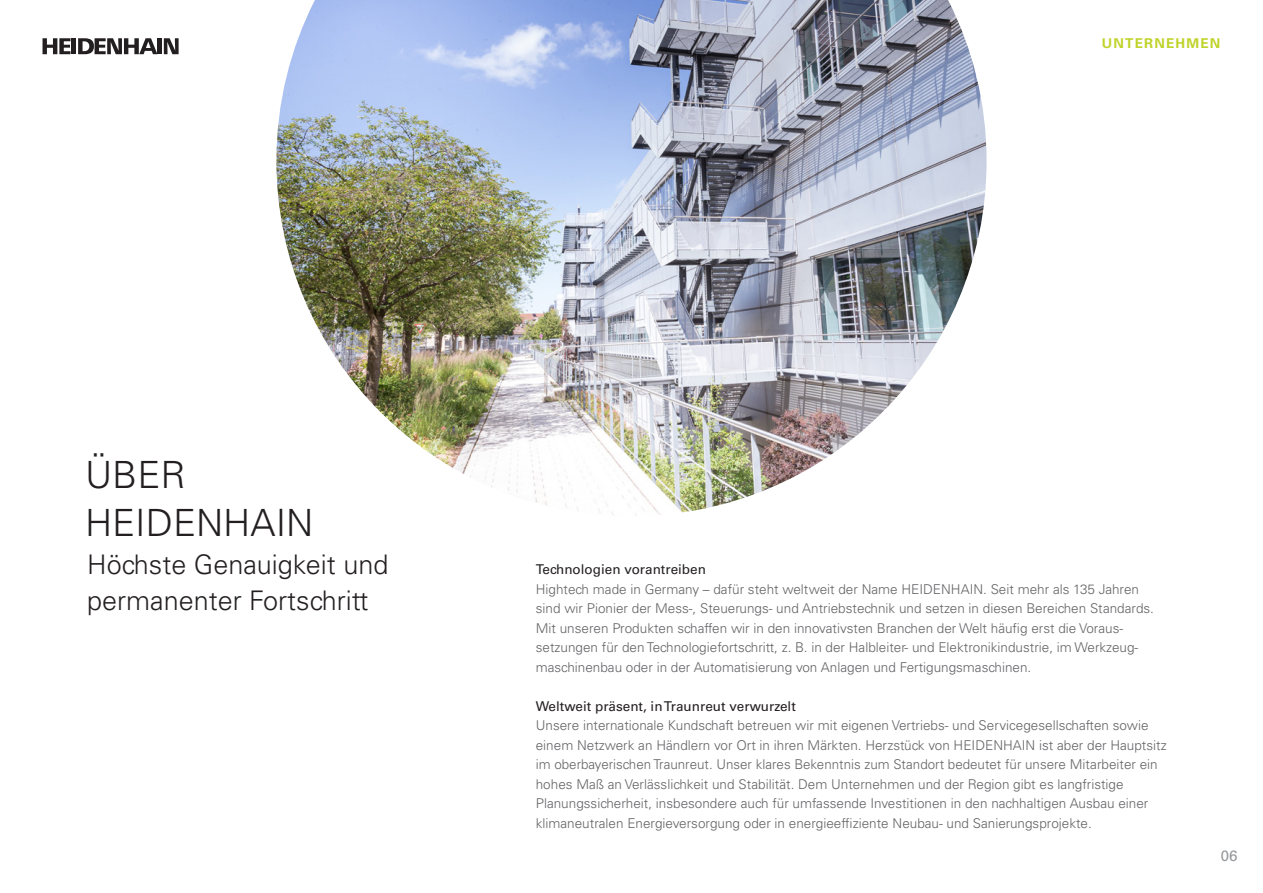
<style>
.page{position:relative;width:1263px;height:893px;background:#fff}
.page>*{position:absolute;margin:0;border:0;box-sizing:border-box;transform-origin:0 0}
.Headline{font:300 37.5px "Univers LT Std";color:#231f20}
.Einleitung_18_24{font:300 27px "Univers LT Std";color:#231f20}
.Paginierung{font:15px "Univers LT Std";color:#939598}
.Fließtext_9_13{font:300 13.5px/19.5px "Univers LT Std";color:#636366}
.Fließtext_9_13-2{font:13.5px "Univers LT Std";color:#231f20}
.Kapitelname{font:700 13.5px "Univers LT Std";letter-spacing:.09em;color:#c0d32b}
</style>
<div class="page">
<img style="left:276px;top:0;width:710px;height:516px">
<svg style="left:43px;top:38px;width:27px;height:16px"></svg>
<hr style="left:72px;top:38px;width:4px;height:16px;background:#231f20">
<svg style="left:78px;top:38px;width:79px;height:16px"></svg>
<hr style="left:158px;top:38px;width:4px;height:16px;background:#231f20">
<svg style="left:164px;top:38px;width:15px;height:16px"></svg>
<p class="Kapitelname" style="left:1102px;top:35px;width:120px">UNTERNEHMEN</p>
<p class="Headline" style="left:85px;top:452px;width:102px">ÜBER</p>
<p class="Headline" style="left:85px;top:500px;width:230px">HEIDENHAIN</p>
<p class="Einleitung_18_24" style="left:87px;top:549px;width:303px">Höchste Genauigkeit und</p>
<p class="Einleitung_18_24" style="left:87px;top:585px;width:283px">permanenter Fortschritt</p>
<p class="Fließtext_9_13-2" style="left:536px;top:562px;width:172px">Technologien vorantreiben</p>
<p class="Fließtext_9_13" style="left:536px;top:579px;width:620px">Hightech made in Germany – dafür steht weltweit der Name HEIDENHAIN. Seit mehr als 135 Jahren sind wir Pionier der Mess-, Steuerungs- und Antriebstechnik und setzen in diesen Bereichen Standards.</p>
<p class="Fließtext_9_13" style="left:536px;top:618px;width:604px">Mit unseren Produkten schaffen wir in den innovativsten Branchen der Welt häufig erst die Voraus&shy;setzungen für den Technologiefortschritt, z. B. in der Halbleiter- und Elektronikindustrie, im Werkzeug&shy;maschinenbau oder in der Automatisierung von Anlagen und Fertigungsmaschinen.</p>
<p class="Fließtext_9_13-2" style="left:536px;top:698px;width:262px">Weltweit präsent, in Traunreut verwurzelt</p>
<p class="Fließtext_9_13" style="left:536px;top:716px;width:632px">Unsere internationale Kundschaft betreuen wir mit eigenen Vertriebs- und Servicegesellschaften sowie einem Netzwerk an Händlern vor Ort in ihren Märkten. Herzstück von HEIDENHAIN ist aber der Hauptsitz im oberbayerischen Traunreut. Unser klares Bekenntnis zum Standort bedeutet für unsere Mitarbeiter ein hohes Maß an Verlässlichkeit und Stabilität. Dem Unternehmen und der Region gibt es langfristige Planungssicherheit, insbesondere auch für umfassende Investitionen in den nachhaltigen Ausbau einer klimaneutralen Energieversorgung oder in energieeffiziente Neubau- und Sanierungsprojekte.</p>
<p class="Paginierung" style="left:1221px;top:847px;width:18px">06</p>
</div>
